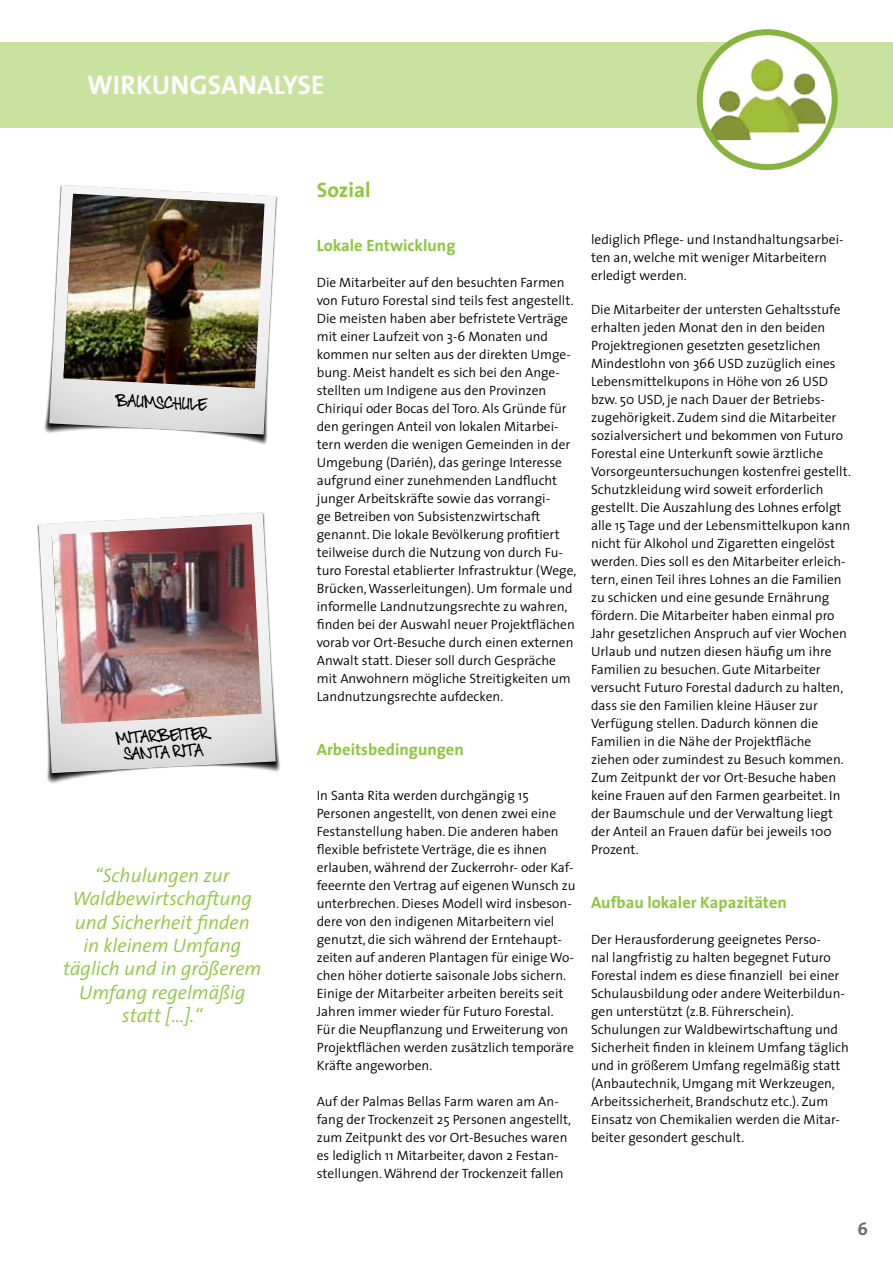
<style>
.page{position:relative;width:893px;height:1263px;background:#fff}
.page>*{position:absolute;margin:0;border:0;box-sizing:border-box;transform-origin:0 0}
.t1{font:700 27px "The Sans";color:#fff}
.t2{font:700 21px "The Sans";color:#8dc63f}
.t3{font:italic 300 19.5px/23.4px "The Sans";color:#8dc63f;text-align:center}
.t4{font:700 18px "The Sans";color:#6d6e71}
.t5{font:700 16.5px "The Sans";color:#8dc63f}
.t6{font:300 13.5px/18px "The Sans";color:#000}
.t7{font:13.5px/16.2px "oezicomix";color:#000;text-align:center}
</style>
<div class="page">
<div style="left:0;top:43px;width:893px;height:85px;background:#cae2a0"></div>
<svg style="left:700px;top:32px;width:135px;height:135px"></svg>
<img style="left:709px;top:59px;width:116px;height:81px">
<div style="left:697px;top:29px;width:141px;height:141px;border:6px solid #87b43f;border-radius:50%"></div>
<svg style="left:39px;top:512px;width:237px;height:261px"></svg>
<img style="left:52px;top:524px;width:210px;height:200px">
<svg style="left:49px;top:185px;width:227px;height:249px"></svg>
<img style="left:63px;top:194px;width:202px;height:194px">
<h1 class="t1" style="left:87px;top:68px;width:43px">Wirkungsana</h1>
<h1 class="t1" style="left:274px;top:68px;width:37px">lyse</h1>
<p class="t7" style="left:117px;top:393px;width:92px;rotate:3deg">Baumschule</p>
<p class="t7" style="left:116px;top:731px;width:95px;rotate:-3deg">Mitarbeiter<br>Santa Rita</p>
<h3 class="t3" style="left:63px;top:863px;width:200px">“Schulungen zur<br>Waldbewirtschaftung und Sicherheit finden<br>in kleinem Umfang täglich und in größerem<br>Umfang regelmäßig statt [...].“</h3>
<h2 class="t2" style="left:317px;top:176px;width:55px">Sozial</h2>
<p class="t5" style="left:317px;top:235px;width:140px">Lokale Entwicklung</p>
<p class="t6" style="left:317px;top:274px;width:261px">Die Mitarbeiter auf den besuchten Farmen von Futuro Forestal sind teils fest angestellt.<br>Die meisten haben aber befristete Verträge mit einer Laufzeit von 3-6 Monaten und kommen nur selten aus der direkten Umge&shy;bung. Meist handelt es sich bei den Ange&shy;stellten um Indigene aus den Provinzen Chiriquí oder Bocas del Toro. Als Gründe für den geringen Anteil von lokalen Mitarbei&shy;tern werden die wenigen Gemeinden in der Umgebung (Darién), das geringe Interesse aufgrund einer zunehmenden Landflucht junger Arbeitskräfte sowie das vorrangi-<br>ge Betreiben von Subsistenzwirtschaft genannt. Die lokale Bevölkerung profitiert teilweise durch die Nutzung von durch Fu&shy;turo Forestal etablierter Infrastruktur (Wege, Brücken, Wasserleitungen). Um formale und informelle Landnutzungsrechte zu wahren, finden bei der Auswahl neuer Projektflächen vorab vor Ort-Besuche durch einen externen Anwalt statt. Dieser soll durch Gespräche mit Anwohnern mögliche Streitigkeiten um Landnutzungsrechte aufdecken.</p>
<p class="t5" style="left:317px;top:739px;width:149px">Arbeitsbedingungen</p>
<p class="t6" style="left:317px;top:787px;width:260px">In Santa Rita werden durchgängig 15<br>Personen angestellt, von denen zwei eine Festanstellung haben. Die anderen haben flexible befristete Verträge, die es ihnen erlauben, während der Zuckerrohr- oder Kaf&shy;feeernte den Vertrag auf eigenen Wunsch zu unterbrechen. Dieses Modell wird insbeson&shy;dere von den indigenen Mitarbeitern viel genutzt, die sich während der Erntehaupt&shy;zeiten auf anderen Plantagen für einige Wo&shy;chen höher dotierte saisonale Jobs sichern.<br>Einige der Mitarbeiter arbeiten bereits seit Jahren immer wieder für Futuro Forestal.<br>Für die Neupflanzung und Erweiterung von Projektflächen werden zusätzlich temporäre Kräfte angeworben.</p>
<p class="t6" style="left:317px;top:1093px;width:256px">Auf der Palmas Bellas Farm waren am An&shy;fang der Trockenzeit 25 Personen angestellt, zum Zeitpunkt des vor Ort-Besuches waren es lediglich 11 Mitarbeiter, davon 2 Festan&shy;stellungen. Während der Trockenzeit fallen</p>
<p class="t6" style="left:591px;top:230px;width:254px">lediglich Pflege- und Instandhaltungsarbei&shy;ten an, welche mit weniger Mitarbeitern erledigt werden.</p>
<p class="t6" style="left:591px;top:301px;width:261px">Die Mitarbeiter der untersten Gehaltsstufe erhalten jeden Monat den in den beiden Projektregionen gesetzten gesetzlichen Mindestlohn von 366 USD zuzüglich eines Lebensmittelkupons in Höhe von 26 USD bzw. 50 USD, je nach Dauer der Betriebs&shy;zugehörigkeit. Zudem sind die Mitarbeiter sozialversichert und bekommen von Futuro Forestal eine Unterkunft sowie ärztliche Vorsorgeuntersuchungen kostenfrei gestellt.<br>Schutzkleidung wird soweit erforderlich gestellt. Die Auszahlung des Lohnes erfolgt alle 15 Tage und der Lebensmittelkupon kann nicht für Alkohol und Zigaretten eingelöst werden. Dies soll es den Mitarbeiter erleich&shy;tern, einen Teil ihres Lohnes an die Familien zu schicken und eine gesunde Ernährung fördern. Die Mitarbeiter haben einmal pro Jahr gesetzlichen Anspruch auf vier Wochen Urlaub und nutzen diesen häufig um ihre Familien zu besuchen. Gute Mitarbeiter versucht Futuro Forestal dadurch zu halten, dass sie den Familien kleine Häuser zur Verfügung stellen. Dadurch können die Familien in die Nähe der Projektfläche ziehen oder zumindest zu Besuch kommen.<br>Zum Zeitpunkt der vor Ort-Besuche haben keine Frauen auf den Farmen gearbeitet. In der Baumschule und der Verwaltung liegt der Anteil an Frauen dafür bei jeweils 100<br>Prozent.</p>
<p class="t5" style="left:591px;top:892px;width:197px">Aufbau lokaler Kapazitäten</p>
<p class="t6" style="left:591px;top:931px;width:259px">Der Herausforderung geeignetes Perso-<br>nal langfristig zu halten begegnet Futuro Forestal indem es diese finanziell bei einer Schulausbildung oder andere Weiterbildun&shy;gen unterstützt (z.B. Führerschein).<br>Schulungen zur Waldbewirtschaftung und Sicherheit finden in kleinem Umfang täglich und in größerem Umfang regelmäßig statt (Anbautechnik, Umgang mit Werkzeugen, Arbeitssicherheit, Brandschutz etc.). Zum Einsatz von Chemikalien werden die Mitar&shy;beiter gesondert geschult.</p>
<h3 class="t4" style="left:857px;top:1217px;width:12px">6</h3>
</div>
